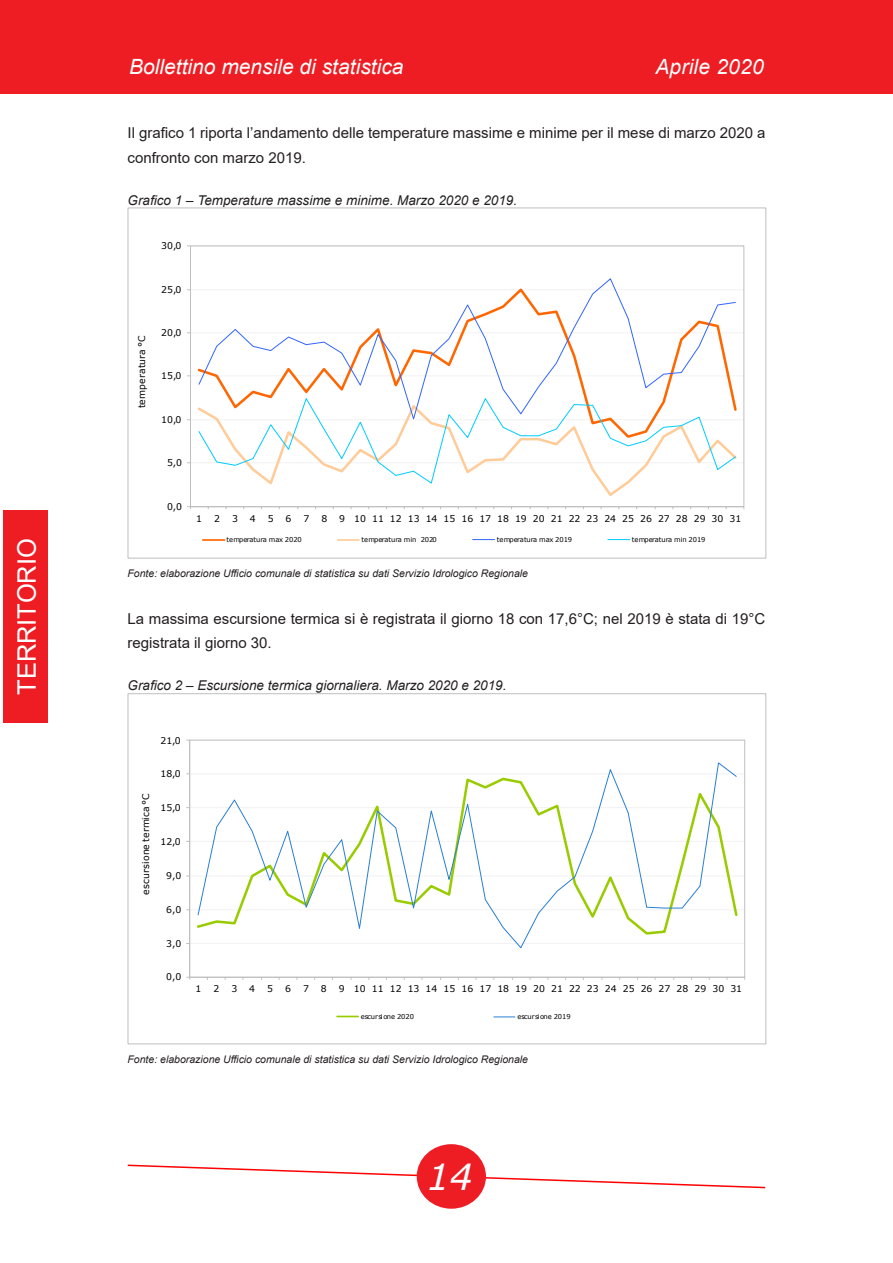
<style>
.page{position:relative;width:893px;height:1263px;background:#fff}
.page>*{position:absolute;margin:0;border:0;box-sizing:border-box;transform-origin:0 0}
.t1{font:italic 36px "Verdana";color:#fff}
.t2{font:25.5px "Arial";color:#fff}
.t3{font:italic 21px "Arial";color:#fff}
.testo{font:15px/24.8px "Arial";color:#231f20}
.didascalie{font:italic 13.5px "Arial";color:#231f20}
.fonti{font:italic 10.5px "Arial";color:#231f20}
.t4{font:9.3px "Verdana";color:#000}
.t5{font:9.3px "Verdana";letter-spacing:.025em;color:#000}
.t6{font:9.3px "Verdana";letter-spacing:.02em;color:#000}
.t7{font:6.75px "Verdana";letter-spacing:-.01em;color:#000}
</style>
<div class="page">
<div style="left:0;top:0;width:893px;height:94px;background:#ee1d23"></div>
<svg style="left:127px;top:1164px;width:639px;height:25px"></svg>
<div style="left:3px;top:510px;width:45px;height:213px;background:#ee1d23"></div>
<div style="left:417px;top:1144px;width:69px;height:65px;background:#ee1d23;border-radius:50%"></div>
<hr style="left:190px;top:462px;width:554px;height:1px;background:#f2f2f2">
<hr style="left:190px;top:419px;width:554px;height:1px;background:#f2f2f2">
<hr style="left:190px;top:375px;width:554px;height:1px;background:#f2f2f2">
<hr style="left:190px;top:332px;width:554px;height:1px;background:#f2f2f2">
<hr style="left:190px;top:289px;width:554px;height:1px;background:#f2f2f2">
<hr style="left:190px;top:246px;width:1px;height:261px;background:#bfbfbf">
<hr style="left:190px;top:506px;width:554px;height:1px;background:#bfbfbf">
<svg style="left:198px;top:278px;width:538px;height:119px"></svg>
<svg style="left:198px;top:397px;width:539px;height:87px"></svg>
<hr style="left:203px;top:539px;width:22px;height:2px;background:#f60">
<hr style="left:338px;top:539px;width:21px;height:2px;background:#fc9">
<svg style="left:473px;top:539px;width:22px;height:1px"></svg>
<svg style="left:608px;top:539px;width:22px;height:1px"></svg>
<hr style="left:190px;top:943px;width:555px;height:1px;background:#f2f2f2">
<hr style="left:190px;top:909px;width:555px;height:1px;background:#f2f2f2">
<hr style="left:190px;top:875px;width:555px;height:1px;background:#f2f2f2">
<hr style="left:190px;top:841px;width:555px;height:1px;background:#f2f2f2">
<hr style="left:190px;top:807px;width:555px;height:1px;background:#f2f2f2">
<hr style="left:190px;top:773px;width:555px;height:1px;background:#f2f2f2">
<hr style="left:189px;top:740px;width:1px;height:237px;background:#bfbfbf">
<hr style="left:190px;top:977px;width:555px;height:1px;background:#bfbfbf">
<svg style="left:197px;top:762px;width:540px;height:187px"></svg>
<svg style="left:337px;top:1016px;width:21px;height:1px"></svg>
<svg style="left:494px;top:1016px;width:21px;height:1px"></svg>
<h2 class="t2" style="left:9px;top:695px;width:158px;rotate:-90deg">TERRITORIO</h2>
<h3 class="t3" style="left:129px;top:53px;width:276px">Bollettino mensile di statistica</h3>
<h3 class="t3" style="left:655px;top:53px;width:110px">Aprile 2020</h3>
<p class="testo" style="left:128px;top:121px;width:639px">Il grafico 1 riporta l’andamento delle temperature massime e minime per il mese di marzo 2020 a confronto con marzo 2019.</p>
<p class="didascalie" style="left:128px;top:191px;width:391px">Grafico 1 – Temperature massime e minime. Marzo 2020 e 2019.</p>
<p class="t4" style="left:161px;top:240px;width:22px">30,0</p>
<p class="t6" style="left:135px;top:408px;width:75px;rotate:-90deg">temperatura °C</p>
<p class="t4" style="left:161px;top:283px;width:22px">25,0</p>
<p class="t4" style="left:161px;top:326px;width:22px">20,0</p>
<p class="t4" style="left:161px;top:370px;width:22px">15,0</p>
<p class="t4" style="left:161px;top:413px;width:22px">10,0</p>
<p class="t4" style="left:167px;top:456px;width:17px">5,0</p>
<p class="t4" style="left:167px;top:500px;width:17px">0,0</p>
<p class="t4" style="left:196px;top:512px;width:7px">1</p>
<p class="t4" style="left:214px;top:512px;width:7px">2</p>
<p class="t4" style="left:232px;top:512px;width:7px">3</p>
<p class="t4" style="left:250px;top:512px;width:7px">4</p>
<p class="t4" style="left:268px;top:512px;width:7px">5</p>
<p class="t4" style="left:286px;top:512px;width:7px">6</p>
<p class="t4" style="left:303px;top:512px;width:7px">7</p>
<p class="t4" style="left:321px;top:512px;width:7px">8</p>
<p class="t4" style="left:339px;top:512px;width:404px">9 10 11 12 13 14 15 16 17 18 19 20 21 22 23 24 25 26 27 28 29 30 31</p>
<p class="t7" style="left:227px;top:535px;width:77px">temperatura max 2020</p>
<p class="t7" style="left:362px;top:535px;width:77px">temperatura min 2020</p>
<p class="t7" style="left:497px;top:535px;width:77px">temperatura max 2019</p>
<p class="t7" style="left:632px;top:535px;width:75px">temperatura min 2019</p>
<p class="fonti" style="left:128px;top:567px;width:402px">Fonte: elaborazione Ufficio comunale di statistica su dati Servizio Idrologico Regionale</p>
<p class="testo" style="left:128px;top:606px;width:639px">La massima escursione termica si è registrata il giorno 18 con 17,6°C; nel 2019 è stata di 19°C registrata il giorno 30.</p>
<p class="didascalie" style="left:128px;top:676px;width:380px">Grafico 2 – Escursione termica giornaliera. Marzo 2020 e 2019.</p>
<p class="t4" style="left:160px;top:734px;width:22px">21,0</p>
<p class="t5" style="left:139px;top:895px;width:103px;rotate:-90deg">escursione termica °C</p>
<p class="t4" style="left:160px;top:768px;width:22px">18,0</p>
<p class="t4" style="left:160px;top:801px;width:22px">15,0</p>
<p class="t4" style="left:160px;top:835px;width:22px">12,0</p>
<p class="t4" style="left:166px;top:869px;width:17px">9,0</p>
<p class="t4" style="left:166px;top:903px;width:17px">6,0</p>
<p class="t4" style="left:166px;top:937px;width:17px">3,0</p>
<p class="t4" style="left:166px;top:971px;width:17px">0,0</p>
<p class="t4" style="left:195px;top:983px;width:7px">1</p>
<p class="t4" style="left:213px;top:983px;width:7px">2</p>
<p class="t4" style="left:231px;top:983px;width:7px">3</p>
<p class="t4" style="left:249px;top:983px;width:7px">4</p>
<p class="t4" style="left:267px;top:983px;width:7px">5</p>
<p class="t4" style="left:285px;top:983px;width:7px">6</p>
<p class="t4" style="left:303px;top:983px;width:7px">7</p>
<p class="t4" style="left:321px;top:983px;width:7px">8</p>
<p class="t4" style="left:339px;top:983px;width:405px">9 10 11 12 13 14 15 16 17 18 19 20 21 22 23 24 25 26 27 28 29 30 31</p>
<p class="t7" style="left:361px;top:1012px;width:55px">escursione 2020</p>
<p class="t7" style="left:517px;top:1012px;width:55px">escursione 2019</p>
<p class="fonti" style="left:128px;top:1053px;width:402px">Fonte: elaborazione Ufficio comunale di statistica su dati Servizio Idrologico Regionale</p>
<h1 class="t1" style="left:427px;top:1152px;width:47px">14</h1>
</div>
